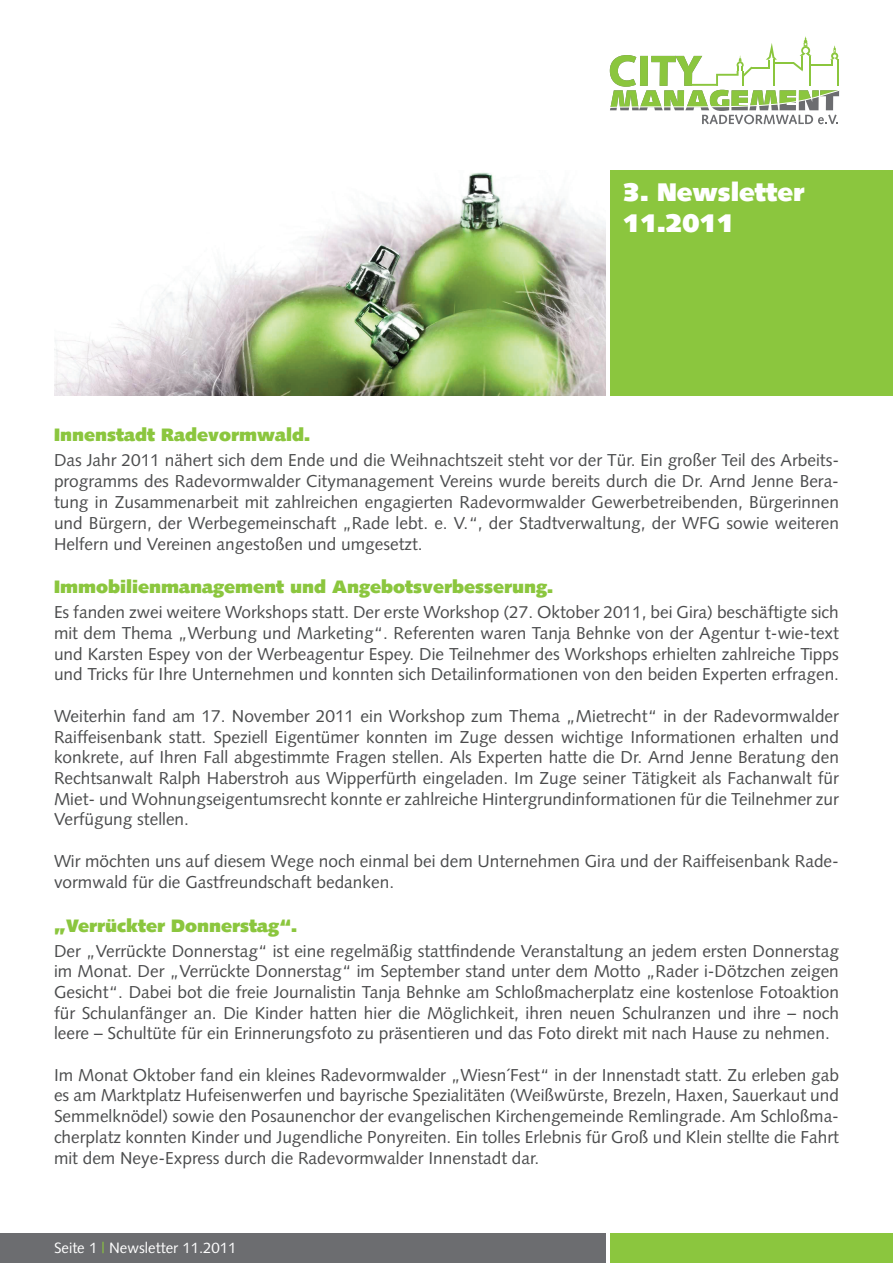
<style>
.page{position:relative;width:893px;height:1263px;background:#fff}
.page>*{position:absolute;margin:0;border:0;box-sizing:border-box;transform-origin:0 0}
.t1{font:900 25.5px/30.6px "Syntax";color:#fff}
.t2{font:900 18px "Syntax";color:#8bc63e}
.t3{font:17.25px/20.7px "Syntax";color:#4b4c4d;text-align:justify}
.t4{font:15px "Syntax";color:#fff}
.s1{color:#8bc63e}
</style>
<div class="page">
<div style="left:0;top:1234px;width:606px;height:29px;background:#6c6d70"></div>
<svg style="left:609px;top:36px;width:231px;height:88px"></svg>
<hr style="left:691px;top:84px;width:27px;height:2px;background:#8bc63e">
<div style="left:610px;top:1234px;width:283px;height:29px;background:#8bc63e"></div>
<img style="left:54px;top:172px;width:552px;height:224px">
<div style="left:610px;top:170px;width:283px;height:226px;background:#8bc63e"></div>
<h1 class="t1" style="left:623px;top:177px;width:183px">3. Newsletter<br>11.2011</h1>
<p class="t2" style="left:54px;top:424px;width:258px">Innenstadt Radevormwald.</p>
<p class="t3" style="left:54px;top:450px;width:787px">Das Jahr 2011 nähert sich dem Ende und die Weihnachtszeit steht vor der Tür. Ein großer Teil des Arbeits&shy;programms des Radevormwalder Citymanagement Vereins wurde bereits durch die Dr. Arnd Jenne Bera&shy;tung in Zusammenarbeit mit zahlreichen engagierten Radevormwalder Gewerbetreibenden, Bürgerinnen und Bürgern, der Werbegemeinschaft „Rade lebt. e. V.“, der Stadtverwaltung, der WFG sowie weiteren Helfern und Vereinen angestoßen und umgesetzt.</p>
<p class="t2" style="left:54px;top:576px;width:501px">Immobilienmanagement und Angebotsverbesserung.</p>
<p class="t3" style="left:54px;top:602px;width:786px">Es fanden zwei weitere Workshops statt. Der erste Workshop (27. Oktober 2011, bei Gira) beschäftigte sich mit dem Thema „Werbung und Marketing“. Referenten waren Tanja Behnke von der Agentur t-wie-text und Karsten Espey von der Werbeagentur Espey. Die Teilnehmer des Workshops erhielten zahlreiche Tipps und Tricks für Ihre Unternehmen und konnten sich Detailinformationen von den beiden Experten erfragen.</p>
<p class="t3" style="left:54px;top:705px;width:786px">Weiterhin fand am 17. November 2011 ein Workshop zum Thema „Mietrecht“ in der Radevormwalder Raiffeisenbank statt. Speziell Eigentümer konnten im Zuge dessen wichtige Informationen erhalten und konkrete, auf Ihren Fall abgestimmte Fragen stellen. Als Experten hatte die Dr. Arnd Jenne Beratung den Rechtsanwalt Ralph Haberstroh aus Wipperfürth eingeladen. Im Zuge seiner Tätigkeit als Fachanwalt für Miet- und Wohnungseigentumsrecht konnte er zahlreiche Hintergrundinformationen für die Teilnehmer zur Verfügung stellen.</p>
<p class="t3" style="left:54px;top:850px;width:786px;line-height:21.6px">Wir möchten uns auf diesem Wege noch einmal bei dem Unternehmen Gira und der Raiffeisenbank Rade&shy;vormwald für die Gastfreundschaft bedanken.</p>
<p class="t2" style="left:54px;top:914px;width:245px">„Verrückter Donnerstag“.</p>
<p class="t3" style="left:54px;top:940px;width:787px">Der „Verrückte Donnerstag“ ist eine regelmäßig stattfindende Veranstaltung an jedem ersten Donnerstag im Monat. Der „Verrückte Donnerstag“ im September stand unter dem Motto „Rader i-Dötzchen zeigen Gesicht“. Dabei bot die freie Journalistin Tanja Behnke am Schloßmacherplatz eine kostenlose Fotoaktion für Schulanfänger an. Die Kinder hatten hier die Möglichkeit, ihren neuen Schulranzen und ihre – noch leere – Schultüte für ein Erinnerungsfoto zu präsentieren und das Foto direkt mit nach Hause zu nehmen.</p>
<p class="t3" style="left:54px;top:1064px;width:787px">Im Monat Oktober fand ein kleines Radevormwalder „Wiesn´Fest“ in der Innenstadt statt. Zu erleben gab es am Marktplatz Hufeisenwerfen und bayrische Spezialitäten (Weißwürste, Brezeln, Haxen, Sauerkaut und Semmelknödel) sowie den Posaunenchor der evangelischen Kirchengemeinde Remlingrade. Am Schloßma&shy;cherplatz konnten Kinder und Jugendliche Ponyreiten. Ein tolles Erlebnis für Groß und Klein stellte die Fahrt mit dem Neye-Express durch die Radevormwalder Innenstadt dar.</p>
<p class="t4" style="left:54px;top:1239px;width:184px">Seite 1 <span class="s1">|</span> Newsletter 11.2011</p>
</div>
